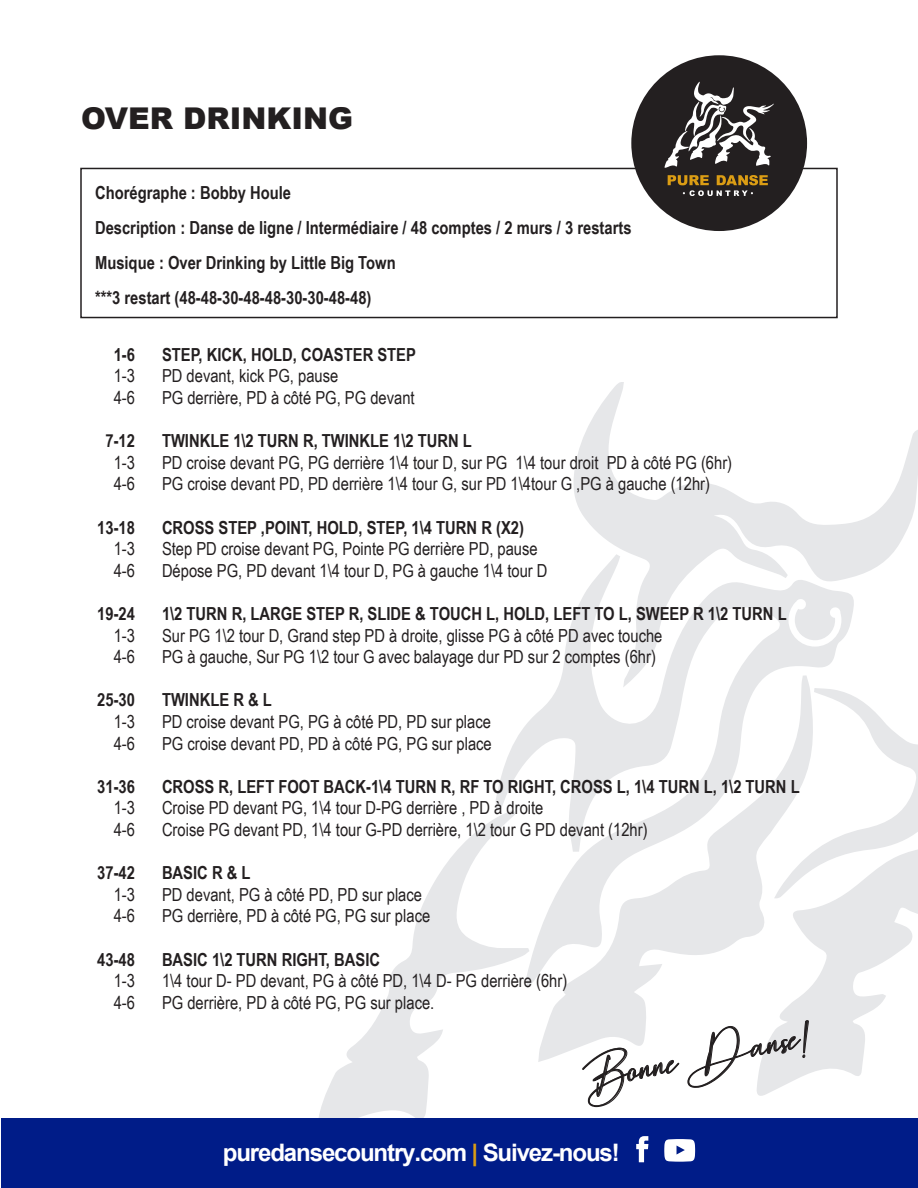
<style>
.page{position:relative;width:918px;height:1188px;background:#fff}
.page>*{position:absolute;margin:0;border:0;box-sizing:border-box;transform-origin:0 0}
.t1{font:34.5px "Hearth Stone";color:#231f20}
.t2{font:900 30px "Arial";color:#231f20}
.t3{font:700 24.15px "Arial";letter-spacing:-.05em;color:#fff}
.t4{font:18px "Arial Narrow";color:#231f20}
.t5{font:700 18px "Arial Narrow";color:#231f20}
.s1{color:#db9d14}
</style>
<div class="page">
<svg style="left:855px;top:697px;width:63px;height:88px"></svg>
<svg style="left:319px;top:819px;width:176px;height:299px"></svg>
<svg style="left:757px;top:785px;width:161px;height:311px"></svg>
<svg style="left:573px;top:383px;width:345px;height:193px"></svg>
<svg style="left:538px;top:988px;width:278px;height:74px"></svg>
<svg style="left:495px;top:554px;width:360px;height:434px"></svg>
<div style="left:1px;top:1118px;width:917px;height:70px;background:#001c88"></div>
<div style="left:631px;top:55px;width:176px;height:176px;background:#231f20;border-radius:50%"></div>
<svg style="left:665px;top:82px;width:109px;height:86px"></svg>
<svg style="left:668px;top:175px;width:100px;height:21px"></svg>
<svg style="left:636px;top:1136px;width:12px;height:26px"></svg>
<svg style="left:664px;top:1139px;width:31px;height:23px"></svg>
<svg style="left:582px;top:1048px;width:97px;height:59px"></svg>
<svg style="left:688px;top:1020px;width:121px;height:68px"></svg>
<div style="left:80px;top:168px;width:758px;height:150px;border:2px solid #231f20"></div>
<p class="t2" style="left:81px;top:97px;width:274px">OVER DRINKING</p>
<p class="t5" style="left:95px;top:179px;width:198px">Chorégraphe : Bobby Houle</p>
<p class="t5" style="left:95px;top:214px;width:538px">Description : Danse de ligne / Intermédiaire / 48 comptes / 2 murs / 3 restarts</p>
<p class="t5" style="left:95px;top:249px;width:302px">Musique : Over Drinking by Little Big Town</p>
<p class="t5" style="left:95px;top:284px;width:278px">***3 restart (48-48-30-48-48-30-30-48-48)</p>
<p class="t5" style="left:114px;top:341px;width:23px">1-6</p>
<p class="t5" style="left:162px;top:341px;width:255px">STEP, KICK, HOLD, COASTER STEP</p>
<p class="t4" style="left:114px;top:363px;width:23px">1-3</p>
<p class="t4" style="left:162px;top:363px;width:178px">PD devant, kick PG, pause</p>
<p class="t4" style="left:114px;top:385px;width:23px">4-6</p>
<p class="t4" style="left:162px;top:385px;width:254px">PG derrière, PD à côté PG, PG devant</p>
<p class="t5" style="left:105px;top:427px;width:31px">7-12</p>
<p class="t5" style="left:162px;top:427px;width:311px">TWINKLE 1\2 TURN R, TWINKLE 1\2 TURN L</p>
<p class="t4" style="left:114px;top:449px;width:23px">1-3</p>
<p class="t4" style="left:162px;top:449px;width:572px">PD croise devant PG, PG derrière 1\4 tour D, sur PG 1\4 tour droit PD à côté PG (6hr)</p>
<p class="t4" style="left:114px;top:471px;width:23px">4-6</p>
<p class="t4" style="left:162px;top:471px;width:550px">PG croise devant PD, PD derrière 1\4 tour G, sur PD 1\4tour G ,PG à gauche (12hr)</p>
<p class="t5" style="left:97px;top:514px;width:39px">13-18</p>
<p class="t5" style="left:162px;top:514px;width:364px">CROSS STEP ,POINT, HOLD, STEP, 1\4 TURN R (X2)</p>
<p class="t4" style="left:114px;top:536px;width:23px">1-3</p>
<p class="t4" style="left:162px;top:536px;width:377px">Step PD croise devant PG, Pointe PG derrière PD, pause</p>
<p class="t4" style="left:114px;top:557px;width:23px">4-6</p>
<p class="t4" style="left:162px;top:557px;width:387px">Dépose PG, PD devant 1\4 tour D, PG à gauche 1\4 tour D</p>
<p class="t5" style="left:97px;top:600px;width:39px">19-24</p>
<p class="t5" style="left:162px;top:600px;width:626px">1\2 TURN R, LARGE STEP R, SLIDE &amp; TOUCH L, HOLD, LEFT TO L, SWEEP R 1\2 TURN L</p>
<p class="t4" style="left:114px;top:622px;width:23px">1-3</p>
<p class="t4" style="left:162px;top:622px;width:502px">Sur PG 1\2 tour D, Grand step PD à droite, glisse PG à côté PD avec touche</p>
<p class="t4" style="left:114px;top:644px;width:23px">4-6</p>
<p class="t4" style="left:162px;top:644px;width:495px">PG à gauche, Sur PG 1\2 tour G avec balayage dur PD sur 2 comptes (6hr)</p>
<p class="t5" style="left:97px;top:687px;width:39px">25-30</p>
<p class="t5" style="left:162px;top:687px;width:111px">TWINKLE R &amp; L</p>
<p class="t4" style="left:114px;top:709px;width:23px">1-3</p>
<p class="t4" style="left:162px;top:709px;width:330px">PD croise devant PG, PG à côté PD, PD sur place</p>
<p class="t4" style="left:114px;top:730px;width:23px">4-6</p>
<p class="t4" style="left:162px;top:730px;width:331px">PG croise devant PD, PD à côté PG, PG sur place</p>
<p class="t5" style="left:97px;top:773px;width:39px">31-36</p>
<p class="t5" style="left:162px;top:773px;width:639px">CROSS R, LEFT FOOT BACK-1\4 TURN R, RF TO RIGHT, CROSS L, 1\4 TURN L, 1\2 TURN L</p>
<p class="t4" style="left:114px;top:795px;width:23px">1-3</p>
<p class="t4" style="left:162px;top:795px;width:383px">Croise PD devant PG, 1\4 tour D-PG derrière , PD à droite</p>
<p class="t4" style="left:114px;top:817px;width:23px">4-6</p>
<p class="t4" style="left:162px;top:817px;width:487px">Croise PG devant PD, 1\4 tour G-PD derrière, 1\2 tour G PD devant (12hr)</p>
<p class="t5" style="left:97px;top:859px;width:39px">37-42</p>
<p class="t5" style="left:162px;top:859px;width:90px">BASIC R &amp; L</p>
<p class="t4" style="left:114px;top:881px;width:23px">1-3</p>
<p class="t4" style="left:162px;top:881px;width:262px">PD devant, PG à côté PD, PD sur place</p>
<p class="t4" style="left:114px;top:903px;width:23px">4-6</p>
<p class="t4" style="left:162px;top:903px;width:270px">PG derrière, PD à côté PG, PG sur place</p>
<p class="t5" style="left:97px;top:946px;width:39px">43-48</p>
<p class="t5" style="left:162px;top:946px;width:220px">BASIC 1\2 TURN RIGHT, BASIC</p>
<p class="t4" style="left:114px;top:968px;width:23px">1-3</p>
<p class="t4" style="left:162px;top:968px;width:407px">1\4 tour D- PD devant, PG à côté PD, 1\4 D- PG derrière (6hr)</p>
<p class="t4" style="left:114px;top:989px;width:23px">4-6</p>
<p class="t4" style="left:162px;top:989px;width:274px">PG derrière, PD à côté PG, PG sur place.</p>
<p class="t1" style="left:577px;top:1061px;width:237px;rotate:-11deg">Bonne Danse!</p>
<p class="t3" style="left:223px;top:1136px;width:398px">puredansecountry.com <span class="s1">|</span> Suivez-nous!</p>
</div>
